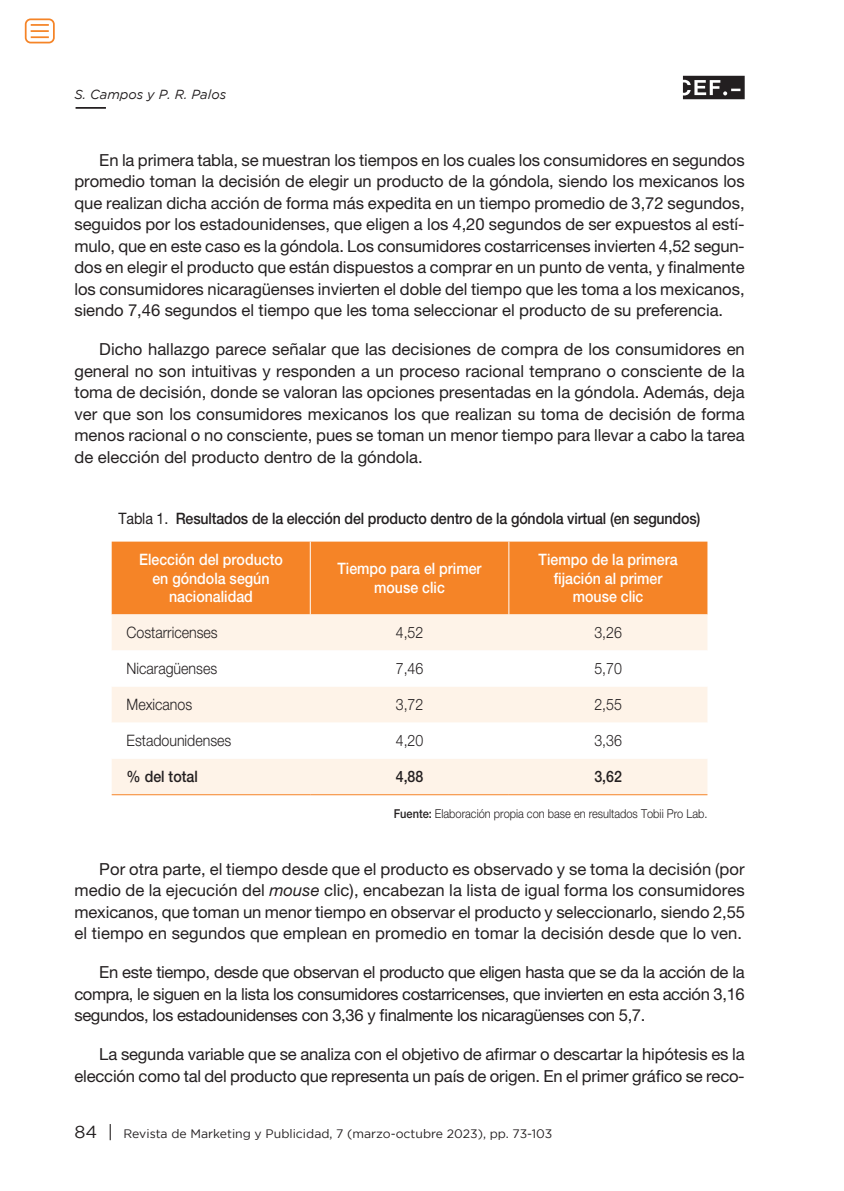
<style>
.page{position:relative;width:844px;height:1191px;background:#fff}
.page>*{position:absolute;margin:0;border:0;box-sizing:border-box;transform-origin:0 0}
.texto_normal{font:16.62px/21.5px "Helvetica Neue LT Std";letter-spacing:-.01em;color:#231f20;text-align:justify}
.Cabeceras_tablas_y_g{font:500 15.75px/18.4px "Helvetica Neue LT Std";color:#fff;text-align:center;scale:.9 1}
.Tablas_y_gráficos{font:300 15.75px "Helvetica Neue LT Std";color:#231f20;scale:.9 1}
.Titulos_figuras{font:500 15.75px "Helvetica Neue LT Std";letter-spacing:-.01em;color:#231f20;scale:.9 1}
.Tablas_y_gráficos-2{font:500 15.75px "Helvetica Neue LT Std";color:#231f20;scale:.9 1}
.t1{font:italic 13.12px "Gotham";color:#231f20}
.t2{font:12.25px "Gotham";color:#231f20}
.Fuente_tablas_y_graf{font:300 12.25px "Helvetica Neue LT Std";color:#231f20;scale:.9 1}
.s1{font-weight:400}
.s2{font-weight:500}
.s3{font-style:italic}
.s4{font-size:17.5px}
</style>
<div class="page">
<svg style="left:682px;top:76px;width:62px;height:23px"></svg>
<hr style="left:76px;top:107px;width:30px;height:2px;background:#231f20">
<div style="left:112px;top:541px;width:595px;height:73px;background:#f58427"></div>
<div style="left:112px;top:614px;width:595px;height:180px;background:#fef3e8"></div>
<svg style="left:112px;top:650px;width:595px;height:108px"></svg>
<hr style="left:112px;top:794px;width:198px;height:1px;background:#f58427">
<hr style="left:310px;top:794px;width:198px;height:1px;background:#f58427">
<hr style="left:508px;top:794px;width:199px;height:1px;background:#f58427">
<hr style="left:310px;top:541px;width:1px;height:73px;background:#fff">
<hr style="left:508px;top:541px;width:1px;height:73px;background:#fff">
<div style="left:25px;top:18px;width:30px;height:25px;border:2px solid #f58427;border-radius:5px"></div>
<svg style="left:31px;top:24px;width:18px;height:14px"></svg>
<p class="t1" style="left:74px;top:87px;width:153px">S. Campos y P. R. Palos</p>
<p class="texto_normal" style="left:74px;top:149px;width:671px;text-indent:25px">En la primera tabla, se muestran los tiempos en los cuales los consumidores en segundos promedio toman la decisión de elegir un producto de la góndola, siendo los mexicanos los que realizan dicha acción de forma más expedita en un tiempo promedio de 3,72 segundos, seguidos por los estadounidenses, que eligen a los 4,20 segundos de ser expuestos al estí&shy;mulo, que en este caso es la góndola. Los consumidores costarricenses invierten 4,52 segun&shy;dos en elegir el producto que están dispuestos a comprar en un punto de venta, y finalmente los consumidores nicaragüenses invierten el doble del tiempo que les toma a los mexicanos, siendo 7,46 segundos el tiempo que les toma seleccionar el producto de su preferencia.</p>
<p class="texto_normal" style="left:74px;top:338px;width:671px;text-indent:25px">Dicho hallazgo parece señalar que las decisiones de compra de los consumidores en general no son intuitivas y responden a un proceso racional temprano o consciente de la toma de decisión, donde se valoran las opciones presentadas en la góndola. Además, deja ver que son los consumidores mexicanos los que realizan su toma de decisión de forma menos racional o no consciente, pues se toman un menor tiempo para llevar a cabo la tarea de elección del producto dentro de la góndola.</p>
<p class="Titulos_figuras" style="left:118px;top:509px;width:648px"><span class="s1">Tabla 1.</span> Resultados de la elección del producto dentro de la góndola virtual (en segundos)</p>
<p class="Cabeceras_tablas_y_g" style="left:139px;top:550px;width:161px">Elección del producto en góndola según nacionalidad</p>
<p class="Cabeceras_tablas_y_g" style="left:337px;top:559px;width:161px">Tiempo para el primer mouse clic</p>
<p class="Cabeceras_tablas_y_g" style="left:538px;top:550px;width:156px">Tiempo de la primera fijación al primer mouse clic</p>
<p class="Tablas_y_gráficos" style="left:126px;top:623px;width:103px">Costarricenses</p>
<p class="Tablas_y_gráficos" style="left:395px;top:623px;width:32px">4,52</p>
<p class="Tablas_y_gráficos" style="left:594px;top:623px;width:32px">3,26</p>
<p class="Tablas_y_gráficos" style="left:126px;top:659px;width:102px">Nicaragüenses</p>
<p class="Tablas_y_gráficos" style="left:395px;top:659px;width:32px">7,46</p>
<p class="Tablas_y_gráficos" style="left:594px;top:659px;width:32px">5,70</p>
<p class="Tablas_y_gráficos" style="left:126px;top:695px;width:74px">Mexicanos</p>
<p class="Tablas_y_gráficos" style="left:395px;top:695px;width:32px">3,72</p>
<p class="Tablas_y_gráficos" style="left:594px;top:695px;width:32px">2,55</p>
<p class="Tablas_y_gráficos" style="left:126px;top:731px;width:118px">Estadounidenses</p>
<p class="Tablas_y_gráficos" style="left:395px;top:731px;width:32px">4,20</p>
<p class="Tablas_y_gráficos" style="left:594px;top:731px;width:32px">3,36</p>
<p class="Tablas_y_gráficos-2" style="left:126px;top:767px;width:81px">% del total</p>
<p class="Tablas_y_gráficos-2" style="left:395px;top:767px;width:32px">4,88</p>
<p class="Tablas_y_gráficos-2" style="left:594px;top:767px;width:32px">3,62</p>
<p class="Fuente_tablas_y_graf" style="left:393px;top:806px;width:350px"><span class="s2">Fuente:</span> Elaboración propia con base en resultados Tobii Pro Lab.</p>
<p class="texto_normal" style="left:74px;top:857px;width:672px;text-indent:25px">Por otra parte, el tiempo desde que el producto es observado y se toma la decisión (por medio de la ejecución del <span class="s3">mouse</span> clic), encabezan la lista de igual forma los consumidores mexicanos, que toman un menor tiempo en observar el producto y seleccionarlo, siendo 2,55 el tiempo en segundos que emplean en promedio en tomar la decisión desde que lo ven.</p>
<p class="texto_normal" style="left:74px;top:961px;width:671px;text-indent:25px">En este tiempo, desde que observan el producto que eligen hasta que se da la acción de la compra, le siguen en la lista los consumidores costarricenses, que invierten en esta acción 3,16 segundos, los estadounidenses con 3,36 y finalmente los nicaragüenses con 5,7.</p>
<p class="texto_normal" style="left:74px;top:1043px;width:671px;text-align:right">La segunda variable que se analiza con el objetivo de afirmar o descartar la hipótesis es la elección como tal del producto que representa un país de origen. En el primer gráfico se reco-</p>
<p class="t2" style="left:74px;top:1127px;width:479px"><span class="s4">84 |</span> Revista de Marketing y Publicidad, 7 (marzo-octubre 2023), pp. 73-103</p>
</div>
